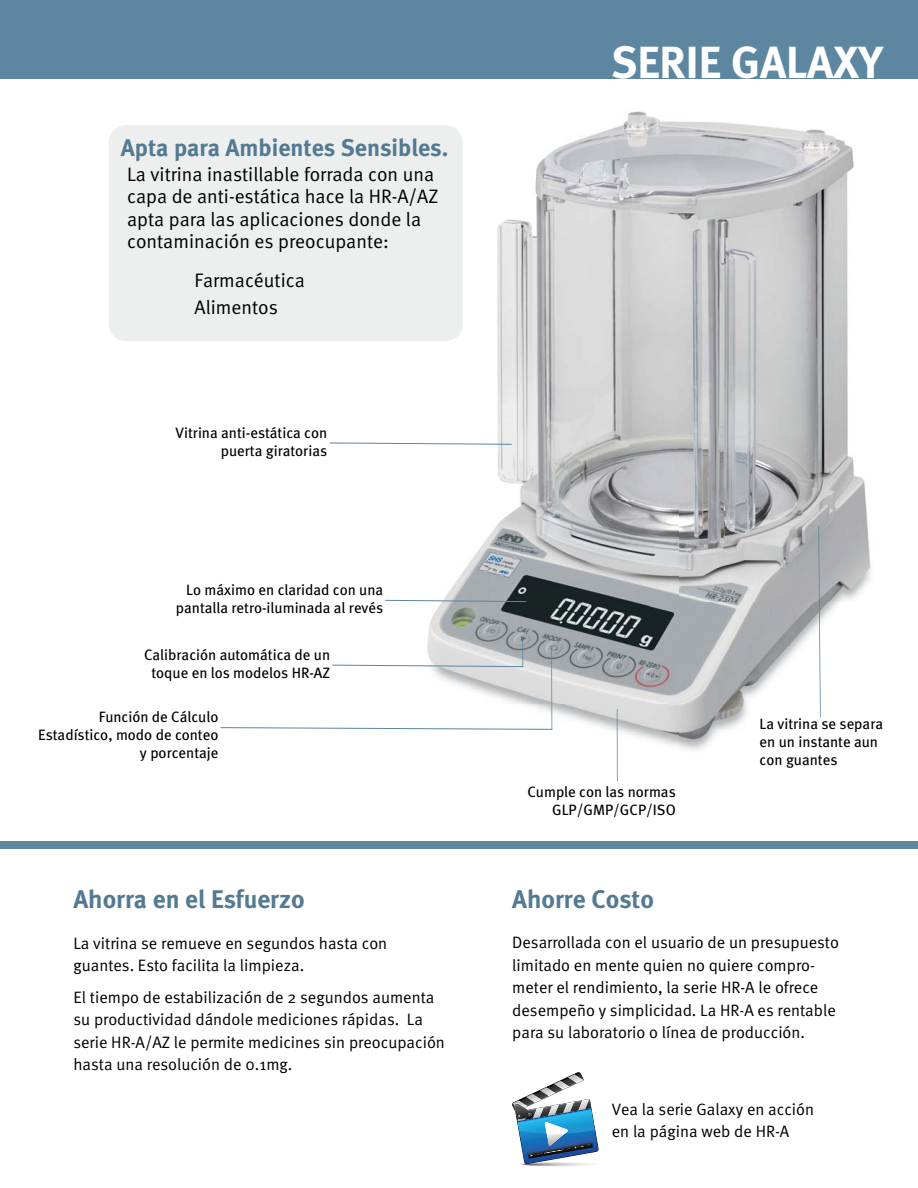
<style>
.page{position:relative;width:918px;height:1188px;background:#fff}
.page>*{position:absolute;margin:0;border:0;box-sizing:border-box;transform-origin:0 0}
.t1{font:700 45px "Meta";color:#fff}
.t2{font:700 25.5px "Meta";color:#547a92}
.t3{font:700 24px "Meta";color:#547a92}
.t4{font:19.5px/22.5px "Meta Normal";color:#000}
.t5{font:16.5px/22.5px "Meta Normal";color:#000}
.t6{font:15px/18px "Meta";color:#000;text-align:right}
</style>
<div class="page">
<div style="left:0;top:0;width:918px;height:79px;background:#5d87a1"></div>
<img style="left:428px;top:111px;width:443px;height:645px">
<div style="left:109px;top:125px;width:354px;height:216px;background:#edeeee;border-radius:18px"></div>
<div style="left:0;top:842px;width:918px;height:7px;background:#5d87a1"></div>
<hr style="left:617px;top:709px;width:1px;height:72px;background:#5d86a1">
<svg style="left:818px;top:526px;width:3px;height:191px"></svg>
<svg style="left:512px;top:1072px;width:87px;height:95px"></svg>
<svg style="left:220px;top:727px;width:331px;height:3px"></svg>
<hr style="left:551px;top:648px;width:1px;height:82px;background:#5d86a1">
<svg style="left:330px;top:442px;width:182px;height:3px"></svg>
<svg style="left:332px;top:638px;width:191px;height:29px"></svg>
<svg style="left:385px;top:600px;width:141px;height:2px"></svg>
<h3 class="t3" style="left:121px;top:137px;width:329px">Apta para Ambientes Sensibles.</h3>
<p class="t4" style="left:127px;top:164px;width:313px">La vitrina inastillable forrada con una capa de anti-estática hace la HR-A/AZ apta para las aplicaciones donde la contaminación es preocupante:</p>
<p class="t4" style="left:195px;top:268px;width:112px;line-height:27px">Farmacéutica<br>Alimentos</p>
<p class="t6" style="left:176px;top:425px;width:153px">Vitrina anti-estática con puerta giratorias</p>
<p class="t6" style="left:176px;top:582px;width:209px">Lo máximo en claridad con una pantalla retro-iluminada al revés</p>
<p class="t6" style="left:144px;top:646px;width:188px;text-align:center">Calibración automática de un toque en los modelos HR-AZ</p>
<p class="t6" style="left:38px;top:709px;width:182px">Función de Cálculo<br>Estadístico, modo de conteo y porcentaje</p>
<h2 class="t2" style="left:73px;top:888px;width:233px">Ahorra en el Esfuerzo</h2>
<p class="t5" style="left:73px;top:933px;width:315px">La vitrina se remueve en segundos hasta con guantes. Esto facilita la limpieza.</p>
<p class="t5" style="left:73px;top:987px;width:373px">El tiempo de estabilización de 2 segundos aumenta su productividad dándole mediciones rápidas. La serie HR-A/AZ le permite medicines sin preocupación hasta una resolución de 0.1mg.</p>
<h1 class="t1" style="left:611px;top:43px;width:273px">SERIE GALAXY</h1>
<p class="t6" style="left:527px;top:784px;width:150px">Cumple con las normas<br>GLP/GMP/GCP/ISO</p>
<p class="t6" style="left:760px;top:716px;width:125px;text-align:left">La vitrina se separa en un instante aun con guantes</p>
<h2 class="t2" style="left:512px;top:888px;width:143px">Ahorre Costo</h2>
<p class="t5" style="left:512px;top:933px;width:328px">Desarrollada con el usuario de un presupuesto limitado en mente quien no quiere compro&shy;meter el rendimiento, la serie HR-A le ofrece desempeño y simplicidad. La HR-A es rentable para su laboratorio o línea de producción.</p>
<p class="t5" style="left:612px;top:1099px;width:204px">Vea la serie Galaxy en acción en la página web de HR-A</p>
</div>
